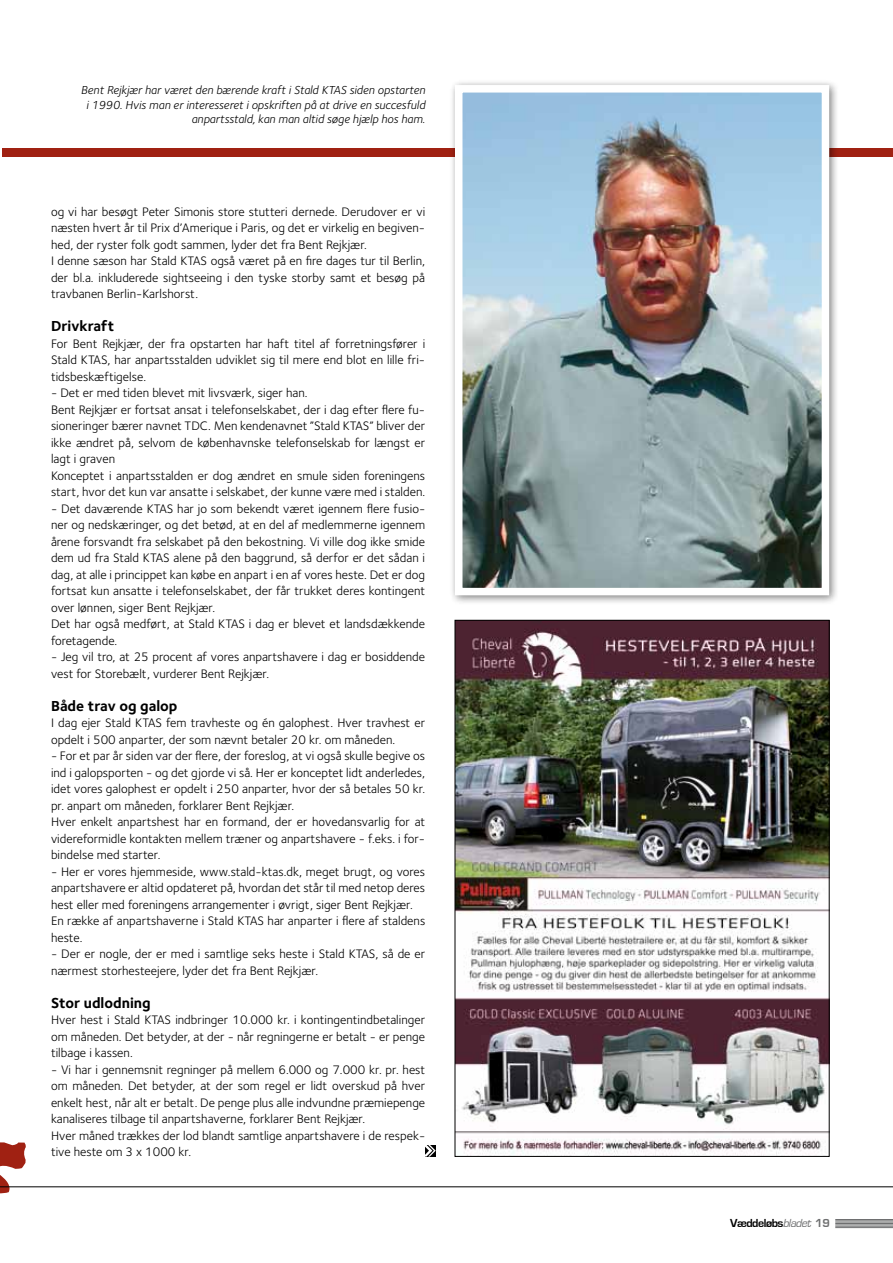
<style>
.page{position:relative;width:893px;height:1263px;background:#fff}
.page>*{position:absolute;margin:0;border:0;box-sizing:border-box;transform-origin:0 0}
.t1{font:700 15px "Foundry Sterling";color:#000}
.t2{font:12.75px/16.5px "Foundry Sterling";color:#000}
.t3{font:italic 12px/14.2px "Foundry Sterling";color:#000;text-align:right}
.t4{font:700 12px "Eurostile";letter-spacing:-.04em;color:#000}
.s1{font-weight:400;font-style:italic;color:#6e6f70}
.s2{color:#6e6f70}
</style>
<div class="page">
<div style="left:2px;top:148px;width:891px;height:8px;background:#a02112"></div>
<img style="left:457px;top:622px;width:371px;height:533px">
<div style="left:449px;top:79px;width:390px;height:526px;background:#000;opacity:.5"></div>
<img style="left:464px;top:94px;width:356px;height:492px">
<div style="left:455px;top:85px;width:374px;height:510px;border:8px solid #fff"></div>
<svg style="left:425px;top:1145px;width:11px;height:11px"></svg>
<svg style="left:0;top:1142px;width:26px;height:52px"></svg>
<hr style="left:835px;top:1227px;width:58px;height:1px;background:#6e6f70">
<hr style="left:835px;top:1224px;width:58px;height:1px;background:#6e6f70">
<hr style="left:835px;top:1222px;width:58px;height:1px;background:#6e6f70">
<hr style="left:835px;top:1220px;width:58px;height:1px;background:#6e6f70">
<hr style="left:835px;top:1223px;width:58px;height:1px;background:#6e6f70">
<hr style="left:835px;top:1226px;width:58px;height:1px;background:#6e6f70">
<hr style="left:835px;top:1219px;width:58px;height:1px;background:#6e6f70">
<hr style="left:0;top:1186px;width:893px;height:1px;background:#000">
<p class="t3" style="left:81px;top:83px;width:346px">Bent Rejkjær har været den bærende kraft i Stald KTAS siden opstarten i 1990. Hvis man er interesseret i opskriften på at drive en succesfuld anpartsstald, kan man altid søge hjælp hos ham.</p>
<p class="t2" style="left:51px;top:203px;width:376px">og vi har besøgt Peter Simonis store stutteri dernede. Derudover er vi næsten hvert år til Prix d’Amerique i Paris, og det er virkelig en begiven&shy;hed, der ryster folk godt sammen, lyder det fra Bent Rejkjær.<br>I denne sæson har Stald KTAS også været på en fire dages tur til Berlin, der bl.a. inkluderede sightseeing i den tyske storby samt et besøg på travbanen Berlin-Karlshorst.</p>
<p class="t1" style="left:51px;top:315px;width:65px">Drivkraft</p>
<p class="t2" style="left:51px;top:335px;width:376px;text-align:justify">For Bent Rejkjær, der fra opstarten har haft titel af forretningsfører i Stald KTAS, har anpartsstalden udviklet sig til mere end blot en lille fri&shy;tidsbeskæftigelse.</p>
<p class="t2" style="left:51px;top:384px;width:376px">- Det er med tiden blevet mit livsværk, siger han.<br>Bent Rejkjær er fortsat ansat i telefonselskabet, der i dag efter flere fu&shy;sioneringer bærer navnet TDC. Men kendenavnet ”Stald KTAS” bliver der ikke ændret på, selvom de københavnske telefonselskab for længst er lagt i graven<br>Konceptet i anpartsstalden er dog ændret en smule siden foreningens start, hvor det kun var ansatte i selskabet, der kunne være med i stalden.</p>
<p class="t2" style="left:51px;top:500px;width:376px">- Det daværende KTAS har jo som bekendt været igennem flere fusio&shy;ner og nedskæringer, og det betød, at en del af medlemmerne igennem årene forsvandt fra selskabet på den bekostning. Vi ville dog ikke smide dem ud fra Stald KTAS alene på den baggrund, så derfor er det sådan i dag, at alle i princippet kan købe en anpart i en af vores heste. Det er dog fortsat kun ansatte i telefonselskabet, der får trukket deres kontingent over lønnen, siger Bent Rejkjær.<br>Det har også medført, at Stald KTAS i dag er blevet et landsdækkende foretagende.</p>
<p class="t2" style="left:51px;top:648px;width:376px">- Jeg vil tro, at 25 procent af vores anpartshavere i dag er bosiddende vest for Storebælt, vurderer Bent Rejkjær.</p>
<p class="t1" style="left:51px;top:695px;width:128px">Både trav og galop</p>
<p class="t2" style="left:51px;top:714px;width:376px">I dag ejer Stald KTAS fem travheste og én galophest. Hver travhest er opdelt i 500 anparter, der som nævnt betaler 20 kr. om måneden.</p>
<p class="t2" style="left:51px;top:747px;width:376px">- For et par år siden var der flere, der foreslog, at vi også skulle begive os ind i galopsporten - og det gjorde vi så. Her er konceptet lidt anderledes, idet vores galophest er opdelt i 250 anparter, hvor der så betales 50 kr. pr. anpart om måneden, forklarer Bent Rejkjær.<br>Hver enkelt anpartshest har en formand, der er hovedansvarlig for at videreformidle kontakten mellem træner og anpartshavere - f.eks. i for&shy;bindelse med starter.</p>
<p class="t2" style="left:51px;top:863px;width:376px">- Her er vores hjemmeside, www.stald-ktas.dk, meget brugt, og vores anpartshavere er altid opdateret på, hvordan det står til med netop deres hest eller med foreningens arrangementer i øvrigt, siger Bent Rejkjær.<br>En række af anpartshaverne i Stald KTAS har anparter i flere af staldens heste.</p>
<p class="t2" style="left:51px;top:945px;width:376px">- Der er nogle, der er med i samtlige seks heste i Stald KTAS, så de er nærmest storhesteejere, lyder det fra Bent Rejkjær.</p>
<p class="t1" style="left:51px;top:992px;width:101px">Stor udlodning</p>
<p class="t2" style="left:51px;top:1011px;width:376px;text-align:justify">Hver hest i Stald KTAS indbringer 10.000 kr. i kontingentindbetalinger om måneden. Det betyder, at der - når regningerne er betalt - er penge tilbage i kassen.</p>
<p class="t2" style="left:51px;top:1061px;width:376px">- Vi har i gennemsnit regninger på mellem 6.000 og 7.000 kr. pr. hest om måneden. Det betyder, at der som regel er lidt overskud på hver enkelt hest, når alt er betalt. De penge plus alle indvundne præmiepenge kanaliseres tilbage til anpartshaverne, forklarer Bent Rejkjær.<br>Hver måned trækkes der lod blandt samtlige anpartshavere i de respek&shy;tive heste om 3 x 1000 kr.</p>
<p class="t4" style="left:730px;top:1216px;width:101px">Væddeløbs<span class="s1">bladet</span> <span class="s2">19</span></p>
</div>
